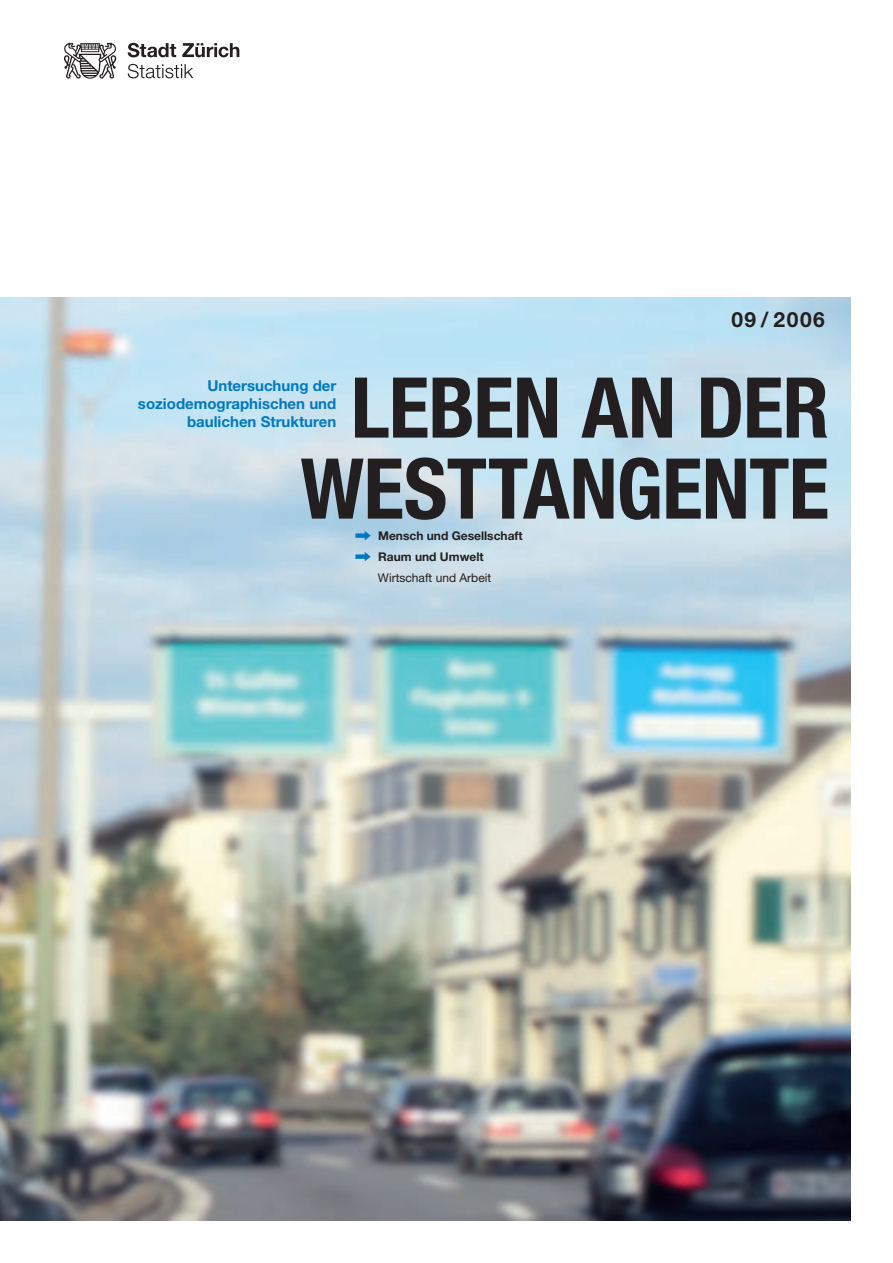
<style>
.page{position:relative;width:893px;height:1263px;background:#fff}
.page>*{position:absolute;margin:0;border:0;box-sizing:border-box;transform-origin:0 0}
.t1{font:700 condensed 84px/81px "Helvetica Neue LT";letter-spacing:-.01em;color:#231f20;text-align:right}
.t2{font:700 21px "Helvetica Neue LT";letter-spacing:.075em;color:#231f20}
.t3{font:700 15px/18px "Helvetica Neue LT";color:#0079c2;text-align:right}
.t4{font:700 12px/21px "Helvetica Neue LT";color:#231f20}
.t5{font:12px "Helvetica Neue LT";color:#231f20}
</style>
<div class="page">
<img style="left:0;top:298px;width:850px;height:922px">
<svg style="left:128px;top:43px;width:48px;height:14px"></svg>
<svg style="left:182px;top:43px;width:57px;height:14px"></svg>
<svg style="left:128px;top:64px;width:65px;height:14px"></svg>
<svg style="left:64px;top:43px;width:52px;height:36px"></svg>
<svg style="left:355px;top:531px;width:16px;height:9px"></svg>
<svg style="left:355px;top:552px;width:16px;height:9px"></svg>
<h2 class="t2" style="left:731px;top:306px;width:95px">09 / 2006</h2>
<h1 class="t1" style="left:300px;top:366px;width:530px">LEBEN AN DER<br>WESTTANGENTE</h1>
<p class="t3" style="left:138px;top:376px;width:200px">Untersuchung der soziodemographischen und baulichen Strukturen</p>
<p class="t4" style="left:378px;top:525px;width:146px">Mensch und Gesellschaft<br>Raum und Umwelt</p>
<p class="t5" style="left:378px;top:570px;width:115px">Wirtschaft und Arbeit</p>
</div>
